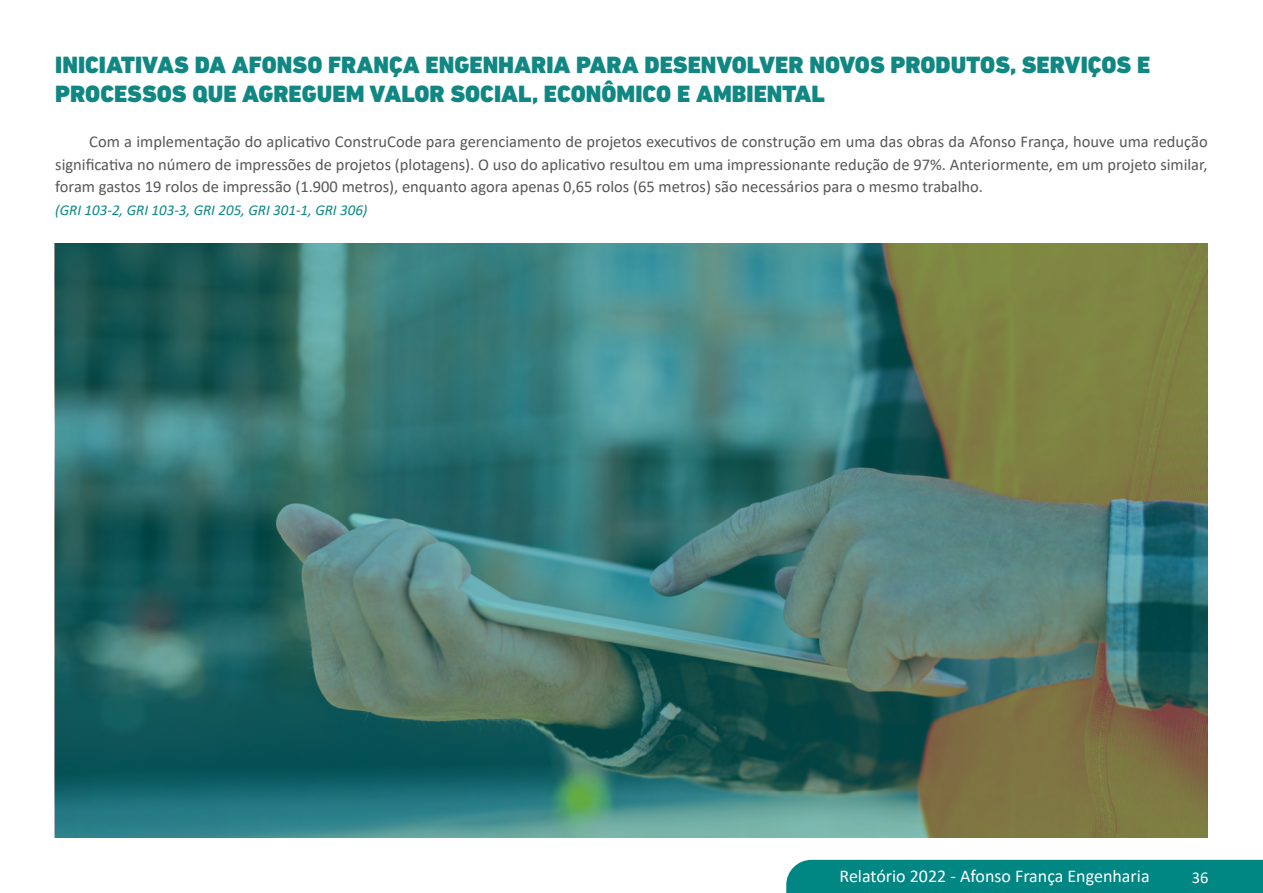
<style>
.page{position:relative;width:1263px;height:893px;background:#fff}
.page>*{position:absolute;margin:0;border:0;box-sizing:border-box;transform-origin:0 0}
.t1{font:900 24px/28.8px "DIN Next LT Pro";color:#118783}
.t2{font:18px "Calibri";color:#fff}
.t3{font:16.5px/22.5px "Calibri";color:#575756;text-align:justify}
.t4{font:16.5px "Calibri";color:#fff}
.t5{font:italic 15px "Calibri";color:#0b8884}
</style>
<div class="page">
<img style="left:54px;top:243px;width:1154px;height:595px">
<div style="left:786px;top:860px;width:477px;height:33px;background:#008784"></div>
<h1 class="t1" style="left:55px;top:51px;width:1096px">INICIATIVAS DA AFONSO FRANÇA ENGENHARIA PARA DESENVOLVER NOVOS PRODUTOS, SERVIÇOS E<br>PROCESSOS QUE AGREGUEM VALOR SOCIAL, ECONÔMICO E AMBIENTAL</h1>
<p class="t3" style="left:55px;top:130px;width:1154px;text-indent:34px">Com a implementação do aplicativo ConstruCode para gerenciamento de projetos executivos de construção em uma das obras da Afonso França, houve uma redução significativa no número de impressões de projetos (plotagens). O uso do aplicativo resultou em uma impressionante redução de 97%. Anteriormente, em um projeto similar, foram gastos 19 rolos de impressão (1.900 metros), enquanto agora apenas 0,65 rolos (65 metros) são necessários para o mesmo trabalho.</p>
<p class="t5" style="left:55px;top:199px;width:314px">(GRI 103-2, GRI 103-3, GRI 205, GRI 301-1, GRI 306)</p>
<p class="t2" style="left:839px;top:864px;width:312px">Relatório 2022 - Afonso França Engenharia</p>
<p class="t4" style="left:1192px;top:866px;width:18px">36</p>
</div>
